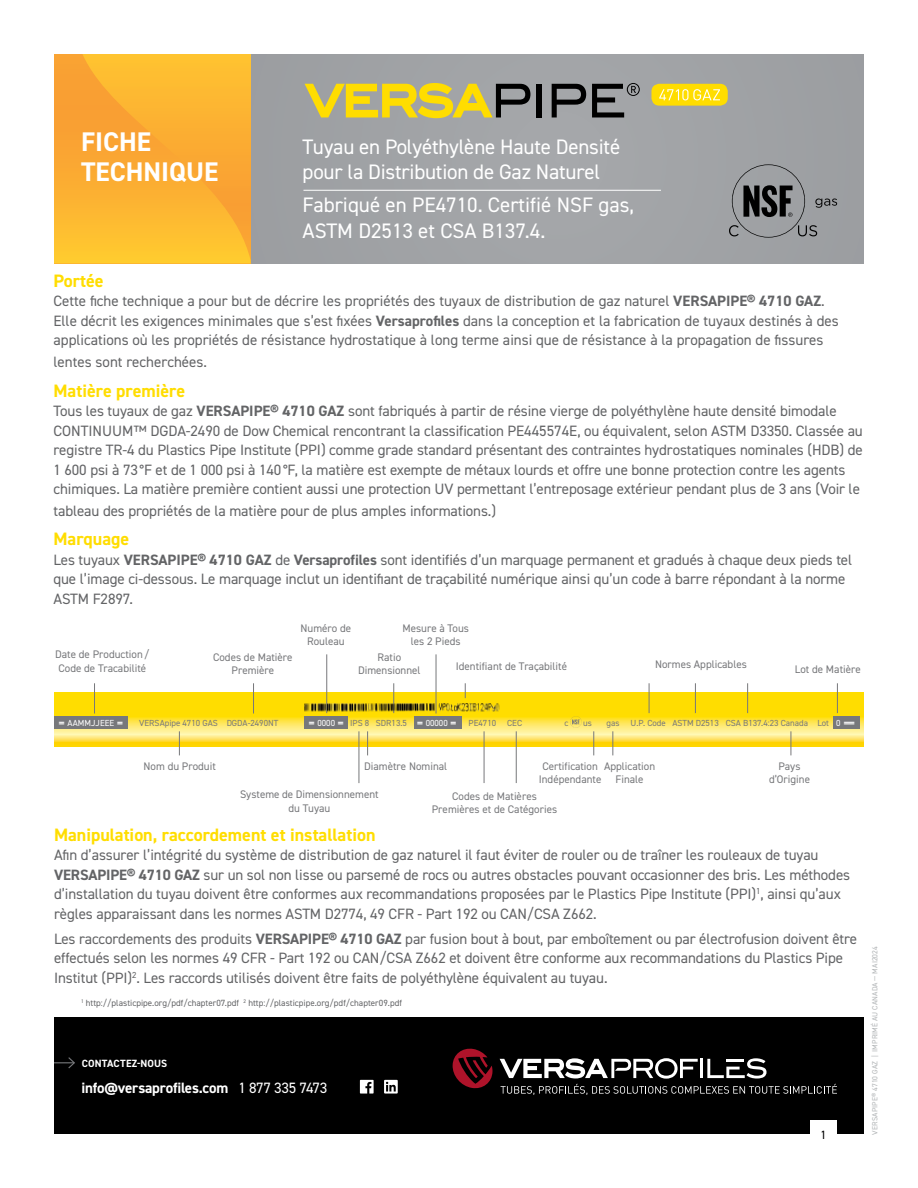
<style>
.page{position:relative;width:918px;height:1188px;background:#fff}
.page>*{position:absolute;margin:0;border:0;box-sizing:border-box;transform-origin:0 0}
.t1{font:700 27px/30px "DIN2014";color:#fff}
.t2{font:21px/25.2px "DIN2014";letter-spacing:-.01em;color:#fff}
.t3{font:700 18px "DIN2014";color:#fd0}
.t4{font:15px/19.5px "DIN2014";letter-spacing:-.005em;color:#636466}
.t5{font:700 15px "DIN2014";letter-spacing:-.015em;color:#fff}
.t6{font:12px "DIN2014";color:#000}
.t7{font:10.95px/13.2px "DIN2014";color:#77787b;text-align:center}
.t8{font:700 10.5px "DIN2014";letter-spacing:.01em;color:#fff}
.t9{font:9px "DIN2014";color:#636466}
.t10{font:8.85px "DIN2014";color:#77787b}
.t11{font:8.85px "DIN2014";color:#fff}
.t12{font:7.5px "DIN2014";letter-spacing:.01em;color:#b1b4b6}
.s1{font-weight:700}
.s2{font-weight:700;color:#fff}
.s3{color:#fff}
.s4{font-weight:400}
</style>
<div class="page">
<div style="left:54px;top:1017px;width:810px;height:117px;background:#000"></div>
<hr style="left:32px;top:1062px;width:42px;height:1px;background:#77787b">
<svg style="left:67px;top:1057px;width:8px;height:12px"></svg>
<div style="left:28px;top:994px;width:26px;height:146px;background:#fff"></div>
<svg style="left:360px;top:1080px;width:14px;height:14px"></svg>
<svg style="left:384px;top:1080px;width:14px;height:14px"></svg>
<svg style="left:54px;top:692px;width:810px;height:54px;background:#fde135"></svg>
<hr style="left:94px;top:683px;width:1px;height:31px;background:#77787b">
<hr style="left:253px;top:683px;width:1px;height:31px;background:#77787b">
<hr style="left:393px;top:683px;width:1px;height:30px;background:#77787b">
<svg style="left:465px;top:683px;width:1px;height:15px"></svg>
<hr style="left:484px;top:731px;width:1px;height:52px;background:#77787b">
<hr style="left:516px;top:731px;width:1px;height:52px;background:#77787b">
<hr style="left:837px;top:683px;width:1px;height:30px;background:#77787b">
<hr style="left:747px;top:683px;width:1px;height:30px;background:#77787b">
<hr style="left:695px;top:683px;width:1px;height:30px;background:#77787b">
<hr style="left:649px;top:683px;width:1px;height:30px;background:#77787b">
<svg style="left:179px;top:731px;width:1px;height:24px"></svg>
<hr style="left:359px;top:731px;width:1px;height:52px;background:#77787b">
<svg style="left:367px;top:731px;width:1px;height:24px"></svg>
<svg style="left:593px;top:731px;width:1px;height:24px"></svg>
<svg style="left:612px;top:731px;width:1px;height:24px"></svg>
<svg style="left:791px;top:731px;width:1px;height:24px"></svg>
<div style="left:54px;top:716px;width:74px;height:12px;background:#77787b"></div>
<div style="left:305px;top:716px;width:43px;height:12px;background:#77787b"></div>
<div style="left:414px;top:716px;width:47px;height:12px;background:#77787b"></div>
<hr style="left:326px;top:654px;width:1px;height:59px;background:#77787b">
<hr style="left:436px;top:654px;width:1px;height:60px;background:#77787b">
<div style="left:833px;top:716px;width:26px;height:12px;background:#77787b"></div>
<div style="left:810px;top:1120px;width:27px;height:28px;background:#fff"></div>
<svg style="left:452px;top:1048px;width:41px;height:41px"></svg>
<svg style="left:500px;top:1058px;width:337px;height:37px"></svg>
<div style="left:251px;top:54px;width:613px;height:209px;background:#a0a3a6"></div>
<svg style="left:54px;top:54px;width:197px;height:209px;background:#fcb231"></svg>
<hr style="left:303px;top:190px;width:358px;height:1px;background:#fff">
<div style="left:651px;top:84px;width:77px;height:22px;background:#fd0;border-radius:8px"></div>
<svg style="left:305px;top:83px;width:225px;height:35px"></svg>
<div style="left:536px;top:84px;width:5px;height:33px;background:#000"></div>
<svg style="left:552px;top:84px;width:34px;height:33px"></svg>
<svg style="left:592px;top:83px;width:48px;height:34px"></svg>
<svg style="left:659px;top:89px;width:61px;height:11px"></svg>
<svg style="left:729px;top:164px;width:108px;height:74px"></svg>
<img style="left:303px;top:701px;width:199px;height:14px">
<svg style="left:570px;top:716px;width:12px;height:12px"></svg>
<h1 class="t1" style="left:81px;top:127px;width:139px">FICHE<br>TECHNIQUE</h1>
<h2 class="t2" style="left:303px;top:134px;width:319px">Tuyau en Polyéthylène Haute Densité pour la Distribution de Gaz Naturel</h2>
<h2 class="t2" style="left:303px;top:192px;width:333px">Fabriqué en PE4710. Certifié NSF gas,<br>ASTM D2513 et CSA B137.4.</h2>
<p class="t3" style="left:54px;top:269px;width:52px">Portée</p>
<p class="t4" style="left:54px;top:291px;width:787px">Cette fiche technique a pour but de décrire les propriétés des tuyaux de distribution de gaz naturel <span class="s1">VERSAPIPE® 4710 GAZ</span>.<br>Elle décrit les exigences minimales que s’est fixées <span class="s1">Versaprofiles</span> dans la conception et la fabrication de tuyaux destinés à des applications où les propriétés de résistance hydrostatique à long terme ainsi que de résistance à la propagation de fissures</p>
<p class="t4" style="left:54px;top:352px;width:155px">lentes sont recherchées.</p>
<p class="t3" style="left:54px;top:379px;width:133px">Matière première</p>
<p class="t4" style="left:54px;top:401px;width:811px">Tous les tuyaux de gaz <span class="s1">VERSAPIPE® 4710 GAZ</span> sont fabriqués à partir de résine vierge de polyéthylène haute densité bimodale CONTINUUM™ DGDA-2490 de Dow Chemical rencontrant la classification PE445574E, ou équivalent, selon ASTM D3350. Classée au registre TR-4 du Plastics Pipe Institute (PPI) comme grade standard présentant des contraintes hydrostatiques nominales (HDB) de 1 600 psi à 73°F et de 1 000 psi à 140°F, la matière est exempte de métaux lourds et offre une bonne protection contre les agents chimiques. La matière première contient aussi une protection UV permettant l’entreposage extérieur pendant plus de 3 ans (Voir le</p>
<p class="t4" style="left:54px;top:501px;width:444px">tableau des propriétés de la matière pour de plus amples informations.)</p>
<p class="t3" style="left:54px;top:527px;width:77px">Marquage</p>
<p class="t4" style="left:54px;top:550px;width:800px">Les tuyaux <span class="s1">VERSAPIPE® 4710 GAZ</span> de <span class="s1">Versaprofiles</span> sont identifiés d’un marquage permanent et gradués à chaque deux pieds tel que l’image ci-dessous. Le marquage inclut un identifiant de traçabilité numérique ainsi qu’un code à barre répondant à la norme<br>ASTM F2897.</p>
<p class="t7" style="left:55px;top:648px;width:96px">Date de Production/<br>Code de Tracabilité</p>
<p class="t7" style="left:213px;top:651px;width:81px">Codes de Matière<br>Première</p>
<p class="t7" style="left:301px;top:621px;width:52px">Numéro de<br>Rouleau</p>
<p class="t7" style="left:402px;top:621px;width:68px">Mesure à Tous les 2 Pieds</p>
<p class="t7" style="left:358px;top:651px;width:64px">Ratio<br>Dimensionnel</p>
<p class="t7" style="left:456px;top:659px;width:113px">Identifiant de Traçabilité</p>
<p class="t7" style="left:655px;top:657px;width:93px">Normes Applicables</p>
<p class="t7" style="left:795px;top:662px;width:67px">Lot de Matière</p>
<p class="t11" style="left:58px;top:717px;width:67px"><span class="s1">=</span> AAMMJJEEE <span class="s1">=</span></p>
<p class="t10" style="left:139px;top:717px;width:140px">VERSApipe 4710 GAS DGDA-2490NT</p>
<p class="t10" style="left:308px;top:717px;width:150px"><span class="s2">=</span> <span class="s3">0000</span> <span class="s2">=</span> IPS 8 SDR13.5 <span class="s2">=</span> <span class="s3">00000</span> <span class="s2">=</span></p>
<p class="t10" style="left:469px;top:717px;width:29px">PE4710</p>
<p class="t10" style="left:507px;top:717px;width:16px">CEC</p>
<p class="t10" style="left:565px;top:717px;width:5px">c</p>
<p class="t10" style="left:583px;top:717px;width:10px">us</p>
<p class="t10" style="left:607px;top:717px;width:15px">gas</p>
<p class="t10" style="left:631px;top:717px;width:200px">U.P. Code ASTM D2513 CSA B137.4:23 Canada Lot</p>
<p class="t11" style="left:836px;top:717px;width:22px">0 <span class="s1">=</span></p>
<p class="t7" style="left:144px;top:760px;width:74px">Nom du Produit</p>
<p class="t7" style="left:364px;top:760px;width:85px">Diamètre Nominal</p>
<p class="t7" style="left:604px;top:760px;width:53px">Application<br>Finale</p>
<p class="t7" style="left:769px;top:760px;width:43px">Pays d’Origine</p>
<p class="t7" style="left:432px;top:790px;width:127px">Codes de Matières<br>Premières et de Catégories</p>
<p class="t7" style="left:539px;top:760px;width:64px">Certification<br>Indépendante</p>
<p class="t7" style="left:240px;top:788px;width:140px">Systeme de Dimensionnement du Tuyau</p>
<p class="t3" style="left:54px;top:823px;width:323px">Manipulation, raccordement et installation</p>
<p class="t4" style="left:54px;top:845px;width:798px">Afin d’assurer l’intégrité du système de distribution de gaz naturel il faut éviter de rouler ou de traîner les rouleaux de tuyau <span class="s1">VERSAPIPE® 4710 GAZ</span> sur un sol non lisse ou parsemé de rocs ou autres obstacles pouvant occasionner des bris. Les méthodes d’installation du tuyau doivent être conformes aux recommandations proposées par le Plastics Pipe Institute (PPI)<sup>1</sup>, ainsi qu’aux règles apparaissant dans les normes ASTM D2774, 49 CFR - Part 192 ou CAN/CSA Z662.</p>
<p class="t4" style="left:54px;top:928px;width:805px">Les raccordements des produits <span class="s1">VERSAPIPE® 4710 GAZ</span> par fusion bout à bout, par emboîtement ou par électrofusion doivent être effectués selon les normes 49 CFR - Part 192 ou CAN/CSA Z662 et doivent être conforme aux recommandations du Plastics Pipe<br>Institut (PPI)<sup>2</sup>. Les raccords utilisés doivent être faits de polyéthylène équivalent au tuyau.</p>
<p class="t9" style="left:81px;top:998px;width:322px"><sup>1</sup> http://plasticpipe.org/pdf/chapter07.pdf <sup>2</sup> http://plasticpipe.org/pdf/chapter09.pdf</p>
<p class="t8" style="left:82px;top:1056px;width:87px">CONTACTEZ-NOUS</p>
<p class="t5" style="left:82px;top:1078px;width:247px">info@versaprofiles.com <span class="s4">1 877 335 7473</span></p>
<p class="t6" style="left:820px;top:1127px;width:7px">1</p>
<p class="t12" style="left:870px;top:1135px;width:190px;rotate:-90deg">VERSAPIPE® 4710 GAZ | IMPRIMÉ AU CANADA — MAI2024</p>
</div>
